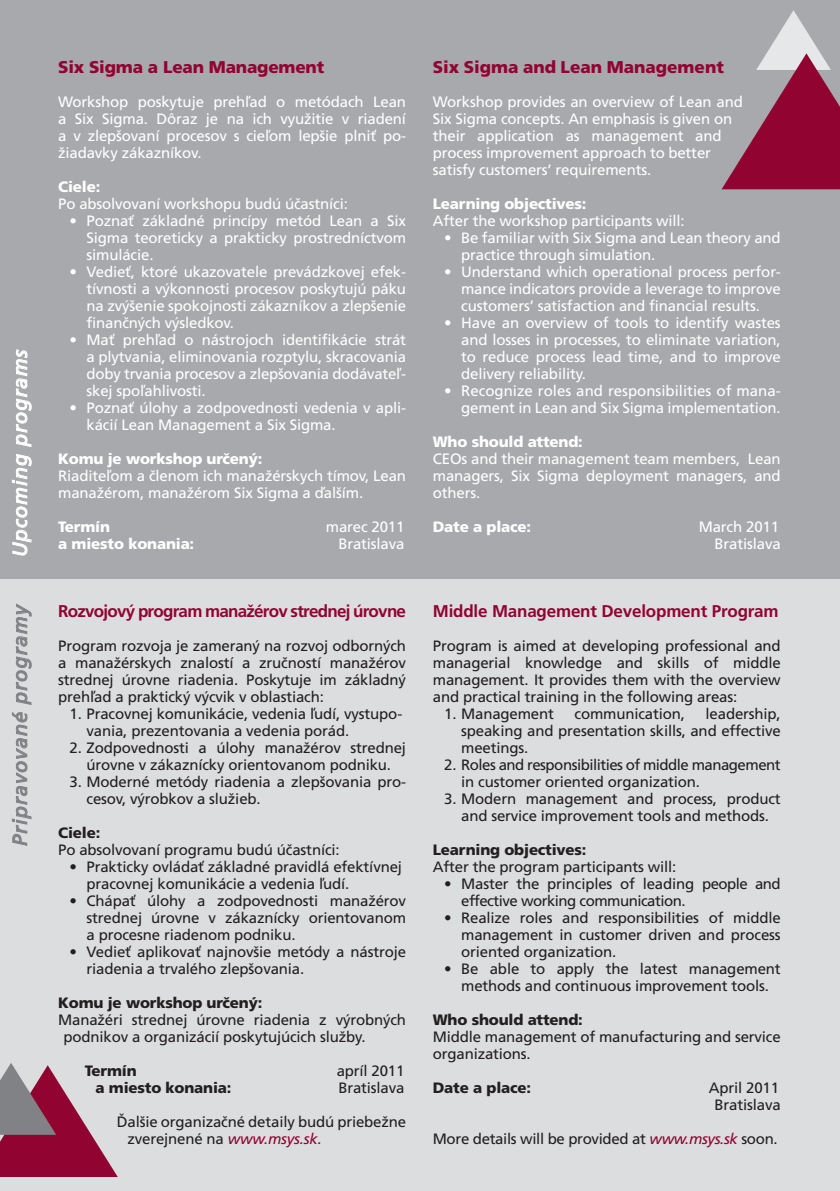
<style>
.page{position:relative;width:840px;height:1191px;background:#fff}
.page>*{position:absolute;margin:0;border:0;box-sizing:border-box;transform-origin:0 0}
.t1{font:italic 20px "Frutiger CE";letter-spacing:.055em;color:#808285}
.t2{font:italic 20px "Frutiger CE";letter-spacing:.055em;color:#fff}
.t3{font:900 17px "Frutiger CE";color:#910331}
.t4{font:700 17px "Frutiger CE";letter-spacing:-.045em;color:#910331}
.t5{font:700 17px "Frutiger CE";letter-spacing:-.01em;color:#910331}
.t6{font:15px/17px "Frutiger CE";letter-spacing:-.01em;color:#231f20}
.t7{font:15px/17px "Frutiger CE";letter-spacing:-.01em;color:#fff;text-align:justify}
.t8{font:15px/17px "Frutiger CE";letter-spacing:-.035em;color:#231f20}
.t9{font:900 15px "Frutiger CE";letter-spacing:-.01em;color:#fff}
.t10{font:900 15px "Frutiger CE";letter-spacing:-.01em;color:#231f20}
.s1{font-style:italic;color:#910331}
</style>
<div class="page">
<div style="left:0;top:1px;width:839px;height:698px;background:#a8a9ad"></div>
<div style="left:0;top:579px;width:839px;height:612px;background:#dcdddf"></div>
<svg style="left:0;top:1063px;width:118px;height:114px"></svg>
<svg style="left:722px;top:10px;width:117px;height:179px"></svg>
<h1 class="t2" style="left:12px;top:557px;width:209px;rotate:-90deg">Upcoming programs</h1>
<h1 class="t1" style="left:12px;top:846px;width:242px;rotate:-90deg">Pripravované programy</h1>
<p class="t3" style="left:58px;top:60px;width:267px">Six Sigma a Lean Management</p>
<p class="t7" style="left:58px;top:94px;width:349px">Workshop poskytuje prehºad o metódach Lean a Six Sigma. Dôraz je na ich vyuÏitie v riadení a v zlep‰ovaní procesov s cieºom lep‰ie plniÈ po-Ïiadavky zákazníkov.</p>
<p class="t9" style="left:58px;top:181px;width:44px">Ciele:</p>
<p class="t7" style="left:58px;top:196px;width:291px">Po absolvovaní workshopu budú úãastníci:</p>
<p class="t7" style="left:87px;top:213px;width:321px;text-indent:-17px">• PoznaÈ základné princípy metód Lean a Six Sigma teoreticky a prakticky prostredníctvom simulácie.</p>
<p class="t7" style="left:87px;top:264px;width:321px;text-indent:-17px">• VedieÈ, ktoré ukazovatele prevádzkovej efek&shy;tívnosti a v˘konnosti procesov poskytujú páku na zv˘‰enie spokojnosti zákazníkov a zlep‰enie finanãn˘ch v˘sledkov.</p>
<p class="t7" style="left:87px;top:332px;width:321px;text-indent:-17px">• MaÈ prehºad o nástrojoch identifikácie strát a plytvania, eliminovania rozptylu, skracovania doby trvania procesov a zlep‰ovania dodávateº&shy;skej spoºahlivosti.</p>
<p class="t7" style="left:87px;top:400px;width:321px;text-indent:-17px">• PoznaÈ úlohy a zodpovednosti vedenia v apli&shy;kácií Lean Management a Six Sigma.</p>
<p class="t9" style="left:58px;top:453px;width:205px">Komu je workshop urãen˘:</p>
<p class="t7" style="left:58px;top:468px;width:349px">Riaditeºom a ãlenom ich manaÏérskych tímov, Lean manaÏérom, manaÏérom Six Sigma a ìal‰ím.</p>
<p class="t9" style="left:58px;top:521px;width:53px">Termín</p>
<p class="t7" style="left:325px;top:519px;width:80px">marec 2011</p>
<p class="t9" style="left:58px;top:538px;width:137px">a miesto konania:</p>
<p class="t7" style="left:338px;top:536px;width:68px">Bratislava</p>
<p class="t4" style="left:58px;top:604px;width:349px">Rozvojov˘ program manaÏérov strednej úrovne</p>
<p class="t6" style="left:58px;top:638px;width:349px;text-align:justify">Program rozvoja je zameran˘ na rozvoj odborn˘ch a manaÏérskych znalostí a zruãností manaÏérov strednej úrovne riadenia. Poskytuje im základn˘ prehºad a praktick˘ v˘cvik v oblastiach:</p>
<p class="t6" style="left:87px;top:706px;width:317px;text-indent:-17px">1. Pracovnej komunikácie, vedenia ºudí, vystupo&shy;vania, prezentovania a vedenia porád.</p>
<p class="t6" style="left:70px;top:740px;width:338px;text-align:center">2. Zodpovednosti a úlohy manaÏérov strednej úrovne v zákaznícky orientovanom podniku.</p>
<p class="t6" style="left:87px;top:774px;width:321px;text-indent:-17px">3. Moderné metódy riadenia a zlep‰ovania pro&shy;cesov, v˘robkov a sluÏieb.</p>
<p class="t10" style="left:58px;top:827px;width:44px">Ciele:</p>
<p class="t6" style="left:58px;top:842px;width:283px">Po absolvovaní programu budú úãastníci:</p>
<p class="t6" style="left:87px;top:859px;width:317px;text-indent:-17px">• Prakticky ovládaÈ základné pravidlá efektívnej pracovnej komunikácie a vedenia ºudí.</p>
<p class="t6" style="left:87px;top:893px;width:321px;text-align:justify;text-indent:-17px">• ChápaÈ úlohy a zodpovednosti manaÏérov strednej úrovne v zákaznícky orientovanom a procesne riadenom podniku.</p>
<p class="t6" style="left:87px;top:944px;width:321px;text-indent:-17px">• VedieÈ aplikovaÈ najnov‰ie metódy a nástroje riadenia a trvalého zlep‰ovania.</p>
<p class="t10" style="left:58px;top:997px;width:205px">Komu je workshop urãen˘:</p>
<p class="t6" style="left:63px;top:1012px;width:344px;text-indent:-5px">ManaÏéri strednej úrovne riadenia z v˘robn˘ch podnikov a organizácií poskytujúcich sluÏby.</p>
<p class="t10" style="left:85px;top:1065px;width:53px">Termín</p>
<p class="t6" style="left:336px;top:1063px;width:69px">apríl 2011</p>
<p class="t10" style="left:95px;top:1082px;width:137px">a miesto konania:</p>
<p class="t6" style="left:338px;top:1080px;width:68px">Bratislava</p>
<p class="t6" style="left:127px;top:1114px;width:280px;text-indent:-11px">ëal‰ie organizaãné detaily budú priebeÏne zverejnené na <span class="s1">www.msys.sk.</span></p>
<p class="t3" style="left:432px;top:60px;width:292px">Six Sigma and Lean Management</p>
<p class="t7" style="left:432px;top:94px;width:311px;text-align:left">Workshop provides an overview of Lean and Six Sigma concepts. An emphasis is given on their application as management and process improvement approach to better satisfy customers’ requirements.</p>
<p class="t9" style="left:432px;top:198px;width:155px">Learning objectives:</p>
<p class="t7" style="left:432px;top:213px;width:253px">After the workshop participants will:</p>
<p class="t7" style="left:461px;top:230px;width:321px;text-indent:-17px">• Be familiar with Six Sigma and Lean theory and practice through simulation.</p>
<p class="t7" style="left:461px;top:264px;width:321px;text-indent:-17px">• Understand which operational process perfor&shy;mance indicators provide a leverage to improve customers’ satisfaction and financial results.</p>
<p class="t7" style="left:461px;top:315px;width:321px;text-indent:-17px">• Have an overview of tools to identify wastes and losses in processes, to eliminate variation, to reduce process lead time, and to improve delivery reliability.</p>
<p class="t7" style="left:444px;top:383px;width:338px;text-align:right">• Recognize roles and responsibilities of mana&shy;gement in Lean and Six Sigma implementation.</p>
<p class="t9" style="left:432px;top:436px;width:151px">Who should attend:</p>
<p class="t7" style="left:432px;top:451px;width:349px">CEOs and their management team members, Lean managers, Six Sigma deployment managers, and others.</p>
<p class="t9" style="left:432px;top:521px;width:100px">Date a place:</p>
<p class="t7" style="left:698px;top:519px;width:83px;text-align:right">March 2011<br>Bratislava</p>
<p class="t5" style="left:432px;top:604px;width:347px">Middle Management Development Program</p>
<p class="t6" style="left:432px;top:638px;width:349px;text-align:justify">Program is aimed at developing professional and managerial knowledge and skills of middle management. It provides them with the overview and practical training in the following areas:</p>
<p class="t6" style="left:444px;top:706px;width:111px">1. Management</p>
<p class="t6" style="left:574px;top:706px;width:112px">communication,</p>
<p class="t6" style="left:461px;top:706px;width:321px;text-align:justify;text-indent:244px">leadership, speaking and presentation skills, and effective meetings.</p>
<p class="t8" style="left:461px;top:757px;width:321px;text-indent:-17px">2. Roles and responsibilities of middle management in customer oriented organization.</p>
<p class="t6" style="left:444px;top:791px;width:338px;text-align:center">3. Modern management and process, product and service improvement tools and methods.</p>
<p class="t10" style="left:432px;top:844px;width:155px">Learning objectives:</p>
<p class="t6" style="left:432px;top:859px;width:245px">After the program participants will:</p>
<p class="t8" style="left:461px;top:876px;width:321px;text-indent:-17px">• Master the principles of leading people and effective working communication.</p>
<p class="t6" style="left:461px;top:910px;width:321px;text-align:justify;text-indent:-17px">• Realize roles and responsibilities of middle management in customer driven and process oriented organization.</p>
<p class="t6" style="left:444px;top:961px;width:338px;text-align:center">• Be able to apply the latest management methods and continuous improvement tools.</p>
<p class="t10" style="left:432px;top:1014px;width:151px">Who should attend:</p>
<p class="t6" style="left:432px;top:1029px;width:349px">Middle management of manufacturing and service organizations.</p>
<p class="t10" style="left:432px;top:1082px;width:100px">Date a place:</p>
<p class="t6" style="left:708px;top:1080px;width:73px;text-align:center">April 2011<br>Bratislava</p>
<p class="t6" style="left:432px;top:1131px;width:346px">More details will be provided at <span class="s1">www.msys.sk</span> soon.</p>
</div>
